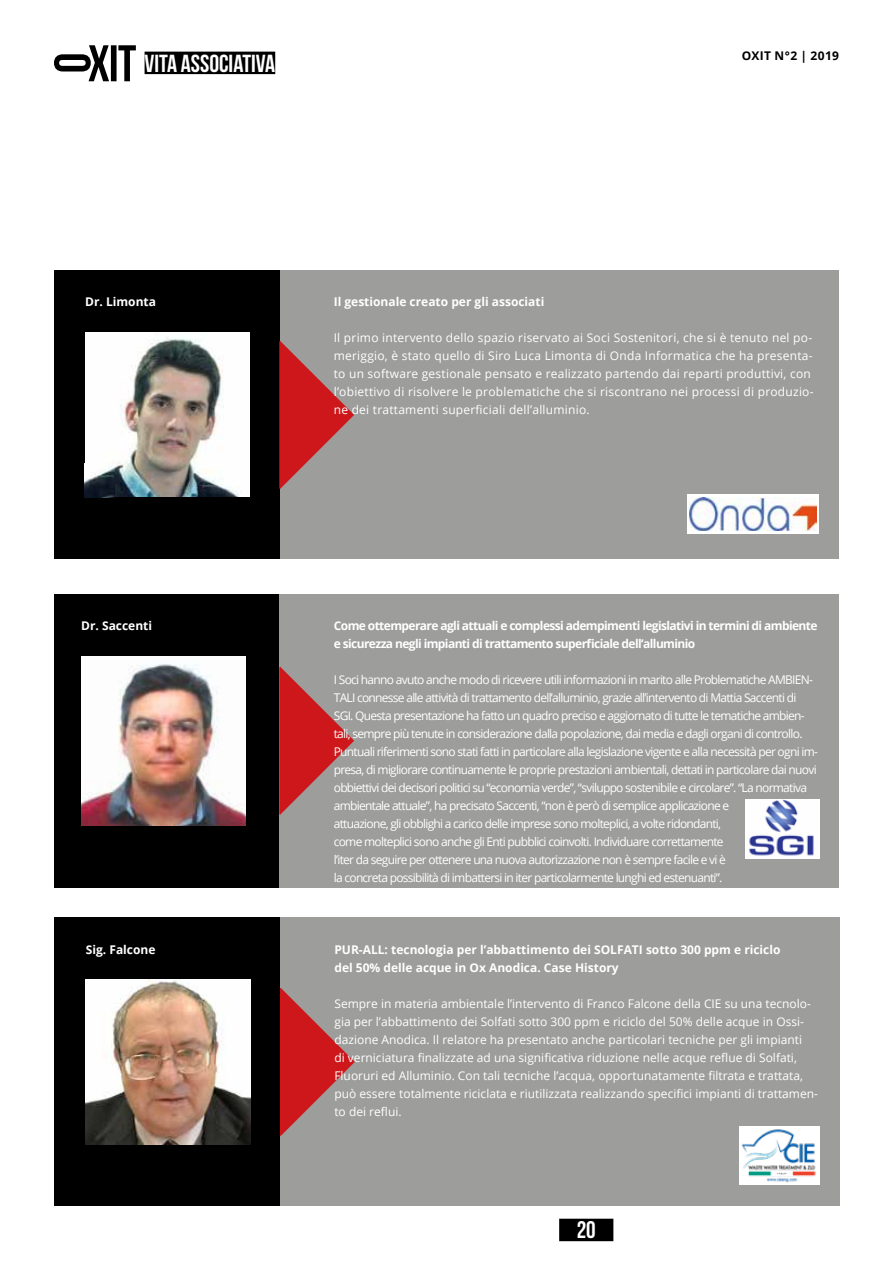
<style>
.page{position:relative;width:893px;height:1263px;background:#fff}
.page>*{position:absolute;margin:0;border:0;box-sizing:border-box;transform-origin:0 0}
.t1{font:24.6px "Bebas Neue";color:#fff}
.t2{font:24px "Bebas Neue";color:#fff}
.t3{font:12px/18px "Open Sans";letter-spacing:-.06em;color:#fff}
.t4{font:12px/18px "Open Sans";color:#fff}
.t5{font:12px/18px "Open Sans";letter-spacing:.02em;color:#fff}
.t6{font:700 12px/18px "Open Sans";color:#fff}
.t7{font:700 12px/18px "Open Sans";letter-spacing:-.05em;color:#fff}
.t8{font:700 12px "Open Sans";letter-spacing:.035em;color:#000}
</style>
<div class="page">
<div style="left:559px;top:1219px;width:54px;height:22px;background:#000"></div>
<svg style="left:54px;top:45px;width:82px;height:36px"></svg>
<div style="left:279px;top:271px;width:560px;height:288px;background:#9d9d9c"></div>
<div style="left:145px;top:52px;width:130px;height:22px;background:#000"></div>
<div style="left:687px;top:494px;width:132px;height:39px;background:#fff"></div>
<img style="left:690px;top:497px;width:126px;height:34px">
<div style="left:54px;top:594px;width:226px;height:293px;background:#000"></div>
<div style="left:279px;top:594px;width:560px;height:293px;background:#9d9d9c"></div>
<div style="left:54px;top:918px;width:226px;height:288px;background:#000"></div>
<div style="left:280px;top:918px;width:559px;height:288px;background:#9d9d9c"></div>
<img style="left:81px;top:656px;width:165px;height:169px">
<img style="left:86px;top:979px;width:164px;height:165px">
<svg style="left:279px;top:667px;width:75px;height:148px"></svg>
<svg style="left:280px;top:988px;width:75px;height:148px"></svg>
<img style="left:746px;top:799px;width:73px;height:60px">
<img style="left:739px;top:1127px;width:80px;height:58px">
<div style="left:54px;top:271px;width:226px;height:288px;background:#000"></div>
<svg style="left:279px;top:341px;width:75px;height:148px"></svg>
<img style="left:85px;top:333px;width:164px;height:164px">
<img style="left:85px;top:463px;width:30px;height:34px">
<h1 class="t1" style="left:145px;top:50px;width:132px">VITA ASSOCIATIVA</h1>
<p class="t8" style="left:742px;top:48px;width:99px">OXIT N°2 | 2019</p>
<p class="t6" style="left:85px;top:292px;width:72px">Dr. Limonta</p>
<p class="t6" style="left:334px;top:292px;width:212px">Il gestionale creato per gli associati</p>
<p class="t5" style="left:334px;top:328px;width:481px">Il primo intervento dello spazio riservato ai Soci Sostenitori, che si è tenuto nel po&shy;meriggio, è stato quello di Siro Luca Limonta di Onda Informatica che ha presenta&shy;to un software gestionale pensato e realizzato partendo dai reparti produttivi, con l’obiettivo di risolvere le problematiche che si riscontrano nei processi di produzio&shy;ne dei trattamenti superficiali dell’alluminio.</p>
<p class="t6" style="left:81px;top:616px;width:72px">Dr. Saccenti</p>
<p class="t6" style="left:86px;top:940px;width:71px">Sig. Falcone</p>
<p class="t7" style="left:334px;top:616px;width:485px">Come ottemperare agli attuali e complessi adempimenti legislativi in termini di ambiente e sicurezza negli impianti di trattamento superficiale dell’alluminio</p>
<p class="t3" style="left:334px;top:670px;width:486px">I Soci hanno avuto anche modo di ricevere utili informazioni in marito alle Problematiche AMBIEN-TALI connesse alle attività di trattamento dell’alluminio, grazie all’intervento di Mattia Saccenti di SGI. Questa presentazione ha fatto un quadro preciso e aggiornato di tutte le tematiche ambien&shy;tali, sempre più tenute in considerazione dalla popolazione, dai media e dagli organi di controllo.<br>Puntuali riferimenti sono stati fatti in particolare alla legislazione vigente e alla necessità per ogni im&shy;presa, di migliorare continuamente le proprie prestazioni ambientali, dettati in particolare dai nuovi obbiettivi dei decisori politici su “economia verde”, “sviluppo sostenibile e circolare”. “La normativa ambientale attuale”, ha precisato Saccenti, “non è però di semplice applicazione e<br>attuazione, gli obblighi a carico delle imprese sono molteplici, a volte ridondanti,<br>come molteplici sono anche gli Enti pubblici coinvolti. Individuare correttamente<br>l’iter da seguire per ottenere una nuova autorizzazione non è sempre facile e vi è<br>la concreta possibilità di imbattersi in iter particolarmente lunghi ed estenuanti”.</p>
<p class="t6" style="left:334px;top:940px;width:448px">PUR-ALL: tecnologia per l’abbattimento dei SOLFATI sotto 300 ppm e riciclo del 50% delle acque in Ox Anodica. Case History</p>
<p class="t4" style="left:334px;top:994px;width:485px">Sempre in materia ambientale l’intervento di Franco Falcone della CIE su una tecnolo&shy;gia per l’abbattimento dei Solfati sotto 300 ppm e riciclo del 50% delle acque in Ossi&shy;dazione Anodica. Il relatore ha presentato anche particolari tecniche per gli impianti<br>di verniciatura finalizzate ad una significativa riduzione nelle acque reflue di Solfati, Fluoruri ed Alluminio. Con tali tecniche l’acqua, opportunatamente filtrata e trattata, può essere totalmente riciclata e riutilizzata realizzando specifici impianti di trattamen&shy;to dei reflui.</p>
<h2 class="t2" style="left:577px;top:1217px;width:21px">20</h2>
</div>
